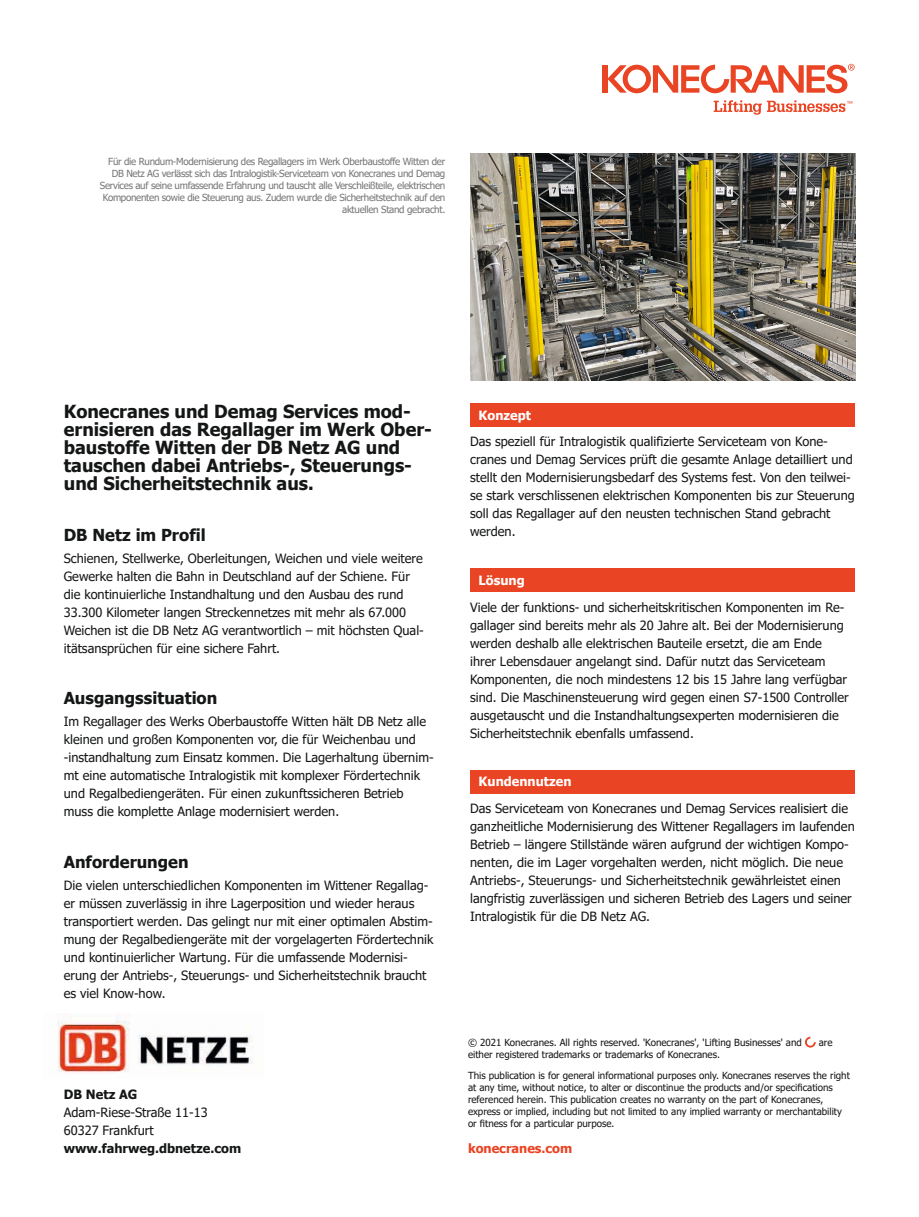
<style>
.page{position:relative;width:919px;height:1217px;background:#fff}
.page>*{position:absolute;margin:0;border:0;box-sizing:border-box;transform-origin:0 0}
.t1{font:700 18px/18px "Tahoma";color:#151616}
.t2{font:700 16.5px "Tahoma";color:#151616}
.t3{font:12.75px/18px "Tahoma";color:#151616}
.t4{font:700 12.75px "Tahoma";color:#151616}
.t5{font:700 12.75px "Tahoma";color:#fff}
.t6{font:700 12.75px "Tahoma";color:#e94423}
.t7{font:9.75px/12px "Tahoma";color:#151616}
.t8{font:9.75px/12px "Tahoma";letter-spacing:-.03em;color:#757675;text-align:right}
</style>
<div class="page">
<div style="left:602px;top:65px;width:5px;height:28px;background:#e94423"></div>
<svg style="left:607px;top:64px;width:247px;height:29px"></svg>
<svg style="left:713px;top:100px;width:139px;height:15px"></svg>
<svg style="left:805px;top:1036px;width:10px;height:11px"></svg>
<img style="left:470px;top:154px;width:385px;height:227px">
<div style="left:470px;top:403px;width:384px;height:23px;background:#e94423"></div>
<div style="left:470px;top:568px;width:384px;height:23px;background:#e94423"></div>
<div style="left:470px;top:770px;width:384px;height:23px;background:#e94423"></div>
<img style="left:57px;top:1013px;width:196px;height:60px">
<p class="t8" style="left:100px;top:156px;width:347px">Für die Rundum-Modernisierung des Regallagers im Werk Oberbaustoffe Witten der DB Netz AG verlässt sich das Intralogistik-Serviceteam von Konecranes und Demag Services auf seine umfassende Erfahrung und tauscht alle Verschleißteile, elektrischen Komponenten sowie die Steuerung aus. Zudem wurde die Sicherheitstechnik auf den aktuellen Stand gebracht.</p>
<h1 class="t1" style="left:64px;top:403px;width:369px">Konecranes und Demag Services mod&shy;ernisieren das Regallager im Werk Ober&shy;baustoffe Witten der DB Netz AG und tauschen dabei Antriebs-, Steuerungs&shy;und Sicherheitstechnik aus.</h1>
<p class="t2" style="left:64px;top:523px;width:143px">DB Netz im Profil</p>
<p class="t3" style="left:64px;top:550px;width:361px">Schienen, Stellwerke, Oberleitungen, Weichen und viele weitere Gewerke halten die Bahn in Deutschland auf der Schiene. Für die kontinuierliche Instandhaltung und den Ausbau des rund 33.300 Kilometer langen Streckennetzes mit mehr als 67.000<br>Weichen ist die DB Netz AG verantwortlich – mit höchsten Qual&shy;itätsansprüchen für eine sichere Fahrt.</p>
<p class="t2" style="left:64px;top:686px;width:155px">Ausgangssituation</p>
<p class="t3" style="left:64px;top:713px;width:371px">Im Regallager des Werks Oberbaustoffe Witten hält DB Netz alle kleinen und großen Komponenten vor, die für Weichenbau und -instandhaltung zum Einsatz kommen. Die Lagerhaltung übernim&shy;mt eine automatische Intralogistik mit komplexer Fördertechnik und Regalbediengeräten. Für einen zukunftssicheren Betrieb muss die komplette Anlage modernisiert werden.</p>
<p class="t2" style="left:64px;top:849px;width:126px">Anforderungen</p>
<p class="t3" style="left:64px;top:876px;width:371px">Die vielen unterschiedlichen Komponenten im Wittener Regallag&shy;er müssen zuverlässig in ihre Lagerposition und wieder heraus transportiert werden. Das gelingt nur mit einer optimalen Abstim&shy;mung der Regalbediengeräte mit der vorgelagerten Fördertechnik und kontinuierlicher Wartung. Für die umfassende Modernisi&shy;erung der Antriebs-, Steuerungs- und Sicherheitstechnik braucht es viel Know-how.</p>
<p class="t4" style="left:64px;top:1085px;width:75px">DB Netz AG</p>
<p class="t3" style="left:64px;top:1103px;width:145px">Adam-Riese-Straße 11-13<br>60327 Frankfurt</p>
<p class="t4" style="left:64px;top:1139px;width:179px">www.fahrweg.dbnetze.com</p>
<p class="t5" style="left:478px;top:406px;width:54px">Konzept</p>
<p class="t3" style="left:470px;top:433px;width:386px">Das speziell für Intralogistik qualifizierte Serviceteam von Kone&shy;cranes und Demag Services prüft die gesamte Anlage detailliert und stellt den Modernisierungsbedarf des Systems fest. Von den teilwei&shy;se stark verschlissenen elektrischen Komponenten bis zur Steuerung soll das Regallager auf den neusten technischen Stand gebracht werden.</p>
<p class="t5" style="left:478px;top:571px;width:48px">Lösung</p>
<p class="t3" style="left:470px;top:598px;width:380px">Viele der funktions- und sicherheitskritischen Komponenten im Re&shy;gallager sind bereits mehr als 20 Jahre alt. Bei der Modernisierung werden deshalb alle elektrischen Bauteile ersetzt, die am Ende ihrer Lebensdauer angelangt sind. Dafür nutzt das Serviceteam Komponenten, die noch mindestens 12 bis 15 Jahre lang verfügbar sind. Die Maschinensteuerung wird gegen einen S7-1500 Controller ausgetauscht und die Instandhaltungsexperten modernisieren die Sicherheitstechnik ebenfalls umfassend.</p>
<p class="t5" style="left:478px;top:772px;width:95px">Kundennutzen</p>
<p class="t3" style="left:470px;top:799px;width:386px">Das Serviceteam von Konecranes und Demag Services realisiert die ganzheitliche Modernisierung des Wittener Regallagers im laufenden Betrieb – längere Stillstände wären aufgrund der wichtigen Kompo&shy;nenten, die im Lager vorgehalten werden, nicht möglich. Die neue Antriebs-, Steuerungs- und Sicherheitstechnik gewährleistet einen langfristig zuverlässigen und sicheren Betrieb des Lagers und seiner Intralogistik für die DB Netz AG.</p>
<p class="t7" style="left:468px;top:1036px;width:335px">© 2021 Konecranes. All rights reserved. 'Konecranes', 'Lifting Businesses' and</p>
<p class="t7" style="left:818px;top:1036px;width:15px">are</p>
<p class="t7" style="left:468px;top:1044px;width:383px;line-height:20.5px">either registered trademarks or trademarks of Konecranes.<br>This publication is for general informational purposes only. Konecranes reserves the right</p>
<p class="t7" style="left:468px;top:1081px;width:375px">at any time, without notice, to alter or discontinue the products and/or specifications referenced herein. This publication creates no warranty on the part of Konecranes, express or implied, including but not limited to any implied warranty or merchantability or fitness for a particular purpose.</p>
<p class="t6" style="left:468px;top:1139px;width:106px">konecranes.com</p>
</div>
